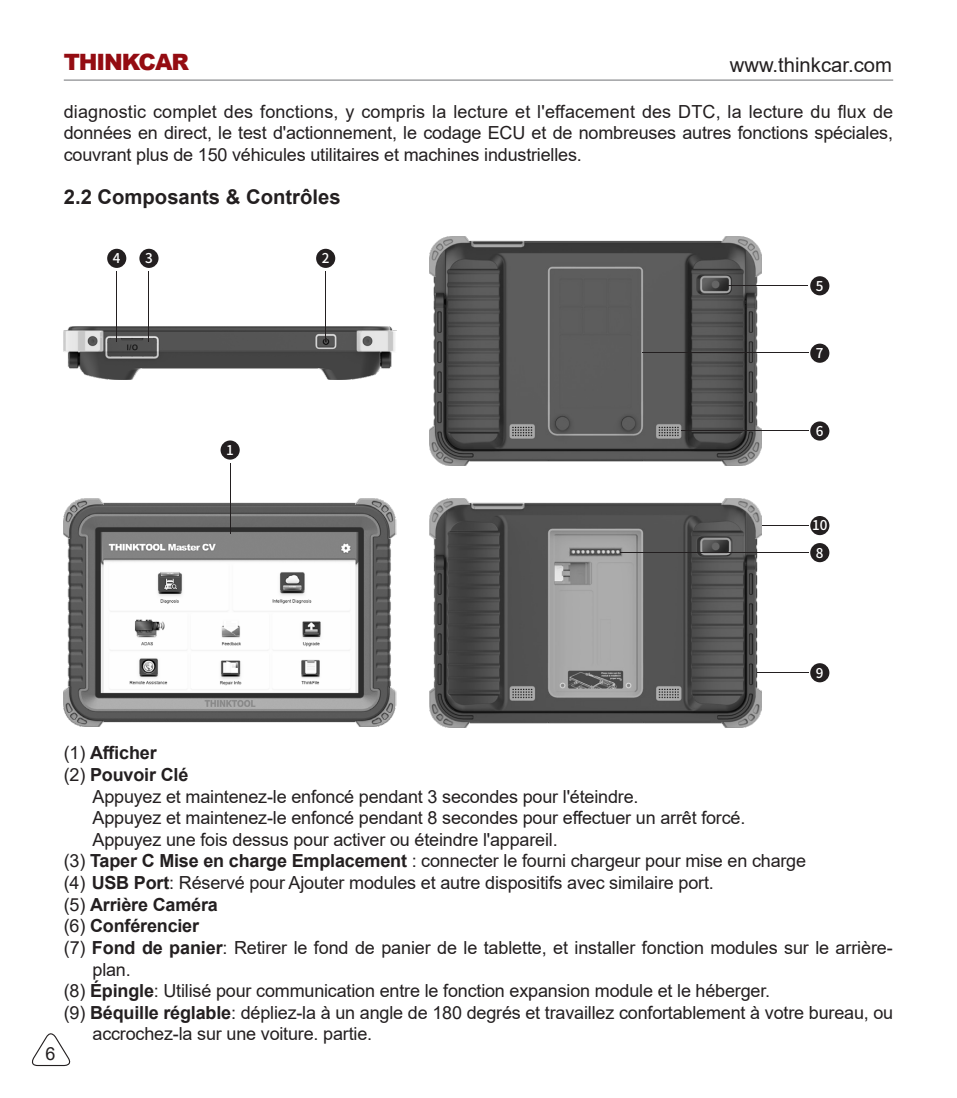
<style>
.page{position:relative;width:957px;height:1098px;background:#fff}
.page>*{position:absolute;margin:0;border:0;box-sizing:border-box;transform-origin:0 0}
.t1{font:900 22.5px "Arial";letter-spacing:-.05em;color:#940c12}
.英文小标题{font:700 20.25px "Arial";color:#231f20}
.t2{font:20.25px "Arial";color:#231f20}
.英文文本{font:18px/21.6px "Arial";letter-spacing:-.01em;color:#231f20}
.英文文本-2{font:700 18px "Arial";letter-spacing:-.01em;color:#231f20}
.t3{font:500 13.5px "Source Han Sans SC";color:#fff}
.s1{font-weight:400}
.s2{font-weight:700}
</style>
<div class="page">
<hr style="left:64px;top:79px;width:829px;height:2px;background:#808285">
<svg style="left:31px;top:1033px;width:40px;height:33px"></svg>
<img style="left:64px;top:498px;width:332px;height:228px">
<img style="left:64px;top:326px;width:332px;height:54px">
<img style="left:429px;top:236px;width:333px;height:229px">
<img style="left:429px;top:498px;width:333px;height:229px">
<div style="left:139px;top:249px;width:19px;height:19px;background:#231f20;border-radius:50%"></div>
<div style="left:107px;top:249px;width:19px;height:19px;background:#231f20;border-radius:50%"></div>
<div style="left:221px;top:440px;width:19px;height:19px;background:#231f20;border-radius:50%"></div>
<div style="left:316px;top:249px;width:19px;height:19px;background:#231f20;border-radius:50%"></div>
<div style="left:810px;top:276px;width:19px;height:19px;background:#231f20;border-radius:50%"></div>
<div style="left:810px;top:343px;width:19px;height:19px;background:#231f20;border-radius:50%"></div>
<div style="left:810px;top:421px;width:19px;height:19px;background:#231f20;border-radius:50%"></div>
<div style="left:810px;top:516px;width:19px;height:19px;background:#231f20;border-radius:50%"></div>
<div style="left:810px;top:663px;width:19px;height:19px;background:#231f20;border-radius:50%"></div>
<div style="left:810px;top:543px;width:19px;height:19px;background:#231f20;border-radius:50%"></div>
<hr style="left:149px;top:271px;width:1px;height:71px;background:#231f20">
<hr style="left:116px;top:271px;width:1px;height:71px;background:#231f20">
<hr style="left:230px;top:463px;width:1px;height:70px;background:#231f20">
<hr style="left:325px;top:271px;width:1px;height:71px;background:#231f20">
<hr style="left:728px;top:285px;width:80px;height:1px;background:#231f20">
<hr style="left:642px;top:352px;width:166px;height:1px;background:#231f20">
<hr style="left:681px;top:430px;width:127px;height:1px;background:#231f20">
<hr style="left:761px;top:524px;width:47px;height:1px;background:#231f20">
<hr style="left:757px;top:672px;width:51px;height:1px;background:#231f20">
<hr style="left:620px;top:551px;width:188px;height:1px;background:#231f20">
<p class="t1" style="left:64px;top:46px;width:127px">THINKCAR</p>
<p class="t2" style="left:730px;top:50px;width:164px">www.thinkcar.com</p>
<p class="英文文本" style="left:64px;top:100px;width:831px;text-align:justify">diagnostic complet des fonctions, y compris la lecture et l'effacement des DTC, la lecture du flux de données en direct, le test d'actionnement, le codage ECU et de nombreuses autres fonctions spéciales, couvrant plus de 150 véhicules utilitaires et machines industrielles.</p>
<p class="英文小标题" style="left:64px;top:182px;width:278px">2.2 Composants &amp; Contrôles</p>
<p class="t3" style="left:113px;top:250px;width:9px">4</p>
<p class="t3" style="left:145px;top:250px;width:9px">3</p>
<p class="t3" style="left:226px;top:442px;width:9px">1</p>
<p class="t3" style="left:322px;top:250px;width:9px">2</p>
<p class="t3" style="left:816px;top:278px;width:9px">5</p>
<p class="t3" style="left:816px;top:345px;width:9px">7</p>
<p class="t3" style="left:816px;top:423px;width:9px">6</p>
<p class="t3" style="left:812px;top:517px;width:17px">10</p>
<p class="t3" style="left:816px;top:544px;width:9px">8</p>
<p class="t3" style="left:816px;top:664px;width:9px">9</p>
<p class="英文文本" style="left:45px;top:1042px;width:12px">6</p>
<p class="英文文本-2" style="left:64px;top:740px;width:94px"><span class="s1">(1)</span> Afficher</p>
<p class="英文文本-2" style="left:64px;top:761px;width:126px"><span class="s1">(2)</span> Pouvoir Clé</p>
<p class="英文文本" style="left:92px;top:785px;width:547px">Appuyez et maintenez-le enfoncé pendant 3 secondes pour l'éteindre.</p>
<p class="英文文本" style="left:92px;top:806px;width:654px">Appuyez et maintenez-le enfoncé pendant 8 secondes pour effectuer un arrêt forcé.</p>
<p class="英文文本" style="left:92px;top:828px;width:467px">Appuyez une fois dessus pour activer ou éteindre l'appareil.</p>
<p class="英文文本" style="left:64px;top:849px;width:744px">(3) <span class="s2">Taper C Mise en charge Emplacement</span> : connecter le fourni chargeur pour mise en charge</p>
<p class="英文文本" style="left:64px;top:871px;width:651px">(4) <span class="s2">USB Port</span>: Réservé pour Ajouter modules et autre dispositifs avec similaire port.</p>
<p class="英文文本-2" style="left:64px;top:891px;width:155px"><span class="s1">(5)</span> Arrière Caméra</p>
<p class="英文文本-2" style="left:64px;top:912px;width:137px"><span class="s1">(6)</span> Conférencier</p>
<p class="英文文本" style="left:92px;top:936px;width:802px;text-indent:-29px">(7) <span class="s2">Fond de panier</span>: Retirer le fond de panier de le tablette, et installer fonction modules sur le arrière&shy;plan.</p>
<p class="英文文本" style="left:64px;top:979px;width:708px">(8) <span class="s2">Épingle</span>: Utilisé pour communication entre le fonction expansion module et le héberger.</p>
<p class="英文文本" style="left:92px;top:1001px;width:802px;text-indent:-29px">(9) <span class="s2">Béquille réglable</span>: dépliez-la à un angle de 180 degrés et travaillez confortablement à votre bureau, ou accrochez-la sur une voiture. partie.</p>
</div>
